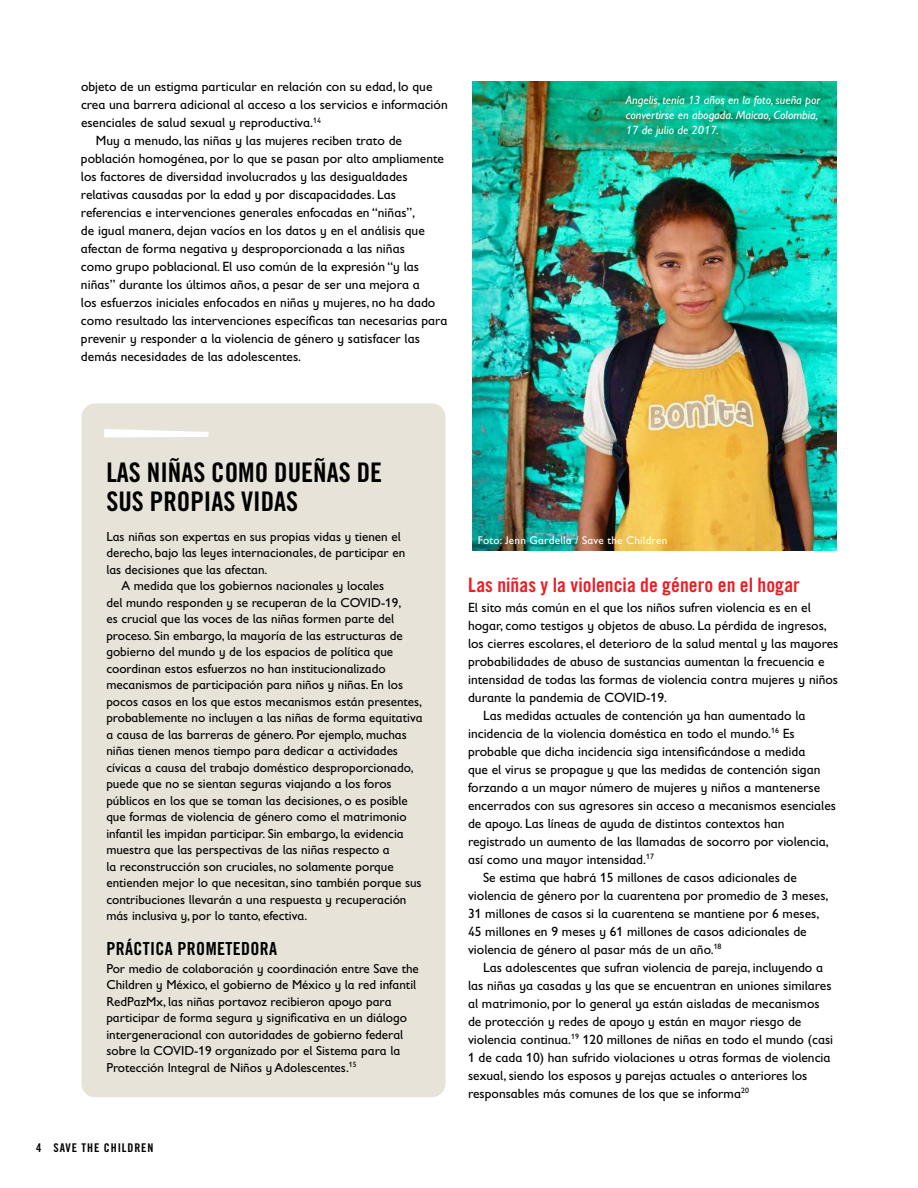
<style>
.page{position:relative;width:918px;height:1188px;background:#fff}
.page>*{position:absolute;margin:0;border:0;box-sizing:border-box;transform-origin:0 0}
.t1{font:27px/28.5px "Trade Gothic Bold Cond Twenty";color:#000}
.t2{font:19.8px "Trade Gothic Bold Cond Twenty";color:#ed1d24}
.t3{font:18px "Trade Gothic Bold Cond Twenty";letter-spacing:.02em;color:#000}
.t4{font:13.5px "Gill Sans Infant Std";color:#000}
.t5{font:13.2px/16.5px "Gill Sans Infant Std";color:#000}
.t6{font:italic 12px/15px "Gill Sans Infant Std";color:#fff}
.t7{font:12px "Trade Gothic Bold Cond Twenty";letter-spacing:.075em;color:#000}
.t8{font:11.25px "Gill Sans Infant Std";letter-spacing:.02em;color:#fff}
</style>
<div class="page">
<hr style="left:917px;top:25px;width:1px;height:1136px;background:#e7e3d8">
<div style="left:81px;top:404px;width:364px;height:693px;background:#e7e3d8;border-radius:14px"></div>
<svg style="left:104px;top:429px;width:105px;height:8px"></svg>
<img style="left:472px;top:81px;width:364px;height:470px">
<p class="t4" style="left:81px;top:79px;width:353px">objeto de un estigma particular en relación con su edad, lo que</p>
<p class="t4" style="left:81px;top:97px;width:368px">crea una barrera adicional al acceso a los servicios e información</p>
<p class="t4" style="left:81px;top:115px;width:242px">esenciales de salud sexual y reproductiva.<sup>14</sup></p>
<p class="t4" style="left:96px;top:133px;width:308px">Muy a menudo, las niñas y las mujeres reciben trato de</p>
<p class="t4" style="left:81px;top:151px;width:365px">población homogénea, por lo que se pasan por alto ampliamente</p>
<p class="t4" style="left:81px;top:169px;width:328px">los factores de diversidad involucrados y las desigualdades</p>
<p class="t4" style="left:81px;top:187px;width:316px">relativas causadas por la edad y por discapacidades. Las</p>
<p class="t4" style="left:81px;top:205px;width:336px">referencias e intervenciones generales enfocadas en “niñas”,</p>
<p class="t4" style="left:81px;top:223px;width:345px">de igual manera, dejan vacíos en los datos y en el análisis que</p>
<p class="t4" style="left:81px;top:241px;width:325px">afectan de forma negativa y desproporcionada a las niñas</p>
<p class="t4" style="left:81px;top:259px;width:340px">como grupo poblacional. El uso común de la expresión “y las</p>
<p class="t4" style="left:81px;top:277px;width:340px">niñas” durante los últimos años, a pesar de ser una mejora a</p>
<p class="t4" style="left:81px;top:295px;width:356px">los esfuerzos iniciales enfocados en niñas y mujeres, no ha dado</p>
<p class="t4" style="left:81px;top:313px;width:368px">como resultado las intervenciones específicas tan necesarias para</p>
<p class="t4" style="left:81px;top:331px;width:340px">prevenir y responder a la violencia de género y satisfacer las</p>
<p class="t4" style="left:81px;top:349px;width:222px">demás necesidades de las adolescentes.</p>
<p class="t6" style="left:626px;top:92px;width:196px">Angelis, tenía 13 años en la foto, sueña por convertirse en abogada. Maicao, Colombia,<br>17 de julio de 2017.</p>
<h1 class="t1" style="left:106px;top:458px;width:277px">LAS NIÑAS COMO DUEÑAS DE<br>SUS PROPIAS VIDAS</h1>
<p class="t5" style="left:106px;top:528px;width:296px">Las niñas son expertas en sus propias vidas y tienen el</p>
<p class="t5" style="left:106px;top:545px;width:300px">derecho, bajo las leyes internacionales, de participar en</p>
<p class="t5" style="left:106px;top:561px;width:163px">las decisiones que las afectan.</p>
<p class="t5" style="left:121px;top:578px;width:264px">A medida que los gobiernos nacionales y locales</p>
<p class="t5" style="left:106px;top:594px;width:296px">del mundo responden y se recuperan de la COVID-19,</p>
<p class="t5" style="left:106px;top:611px;width:289px">es crucial que las voces de las niñas formen parte del</p>
<p class="t5" style="left:106px;top:627px;width:298px">proceso. Sin embargo, la mayoría de las estructuras de</p>
<p class="t5" style="left:106px;top:644px;width:288px">gobierno del mundo y de los espacios de política que</p>
<p class="t5" style="left:106px;top:660px;width:281px">coordinan estos esfuerzos no han institucionalizado</p>
<p class="t5" style="left:106px;top:677px;width:298px">mecanismos de participación para niños y niñas. En los</p>
<p class="t5" style="left:106px;top:693px;width:317px">pocos casos en los que estos mecanismos están presentes,</p>
<p class="t5" style="left:106px;top:710px;width:318px">probablemente no incluyen a las niñas de forma equitativa</p>
<p class="t5" style="left:106px;top:726px;width:302px">a causa de las barreras de género. Por ejemplo, muchas</p>
<p class="t5" style="left:106px;top:742px;width:293px">niñas tienen menos tiempo para dedicar a actividades</p>
<p class="t5" style="left:106px;top:759px;width:309px">cívicas a causa del trabajo doméstico desproporcionado,</p>
<p class="t5" style="left:106px;top:775px;width:287px">puede que no se sientan seguras viajando a los foros</p>
<p class="t5" style="left:106px;top:792px;width:303px">públicos en los que se toman las decisiones, o es posible</p>
<p class="t5" style="left:106px;top:808px;width:302px">que formas de violencia de género como el matrimonio</p>
<p class="t5" style="left:106px;top:825px;width:299px">infantil les impidan participar. Sin embargo, la evidencia</p>
<p class="t5" style="left:106px;top:841px;width:285px">muestra que las perspectivas de las niñas respecto a</p>
<p class="t5" style="left:106px;top:858px;width:289px">la reconstrucción son cruciales, no solamente porque</p>
<p class="t5" style="left:106px;top:874px;width:317px">entienden mejor lo que necesitan, sino también porque sus</p>
<p class="t5" style="left:106px;top:891px;width:302px">contribuciones llevarán a una respuesta y recuperación</p>
<p class="t5" style="left:106px;top:907px;width:202px">más inclusiva y, por lo tanto, efectiva.</p>
<h3 class="t3" style="left:106px;top:937px;width:172px">PRÁCTICA PROMETEDORA</h3>
<p class="t5" style="left:106px;top:960px;width:314px">Por medio de colaboración y coordinación entre Save the Children y México, el gobierno de México y la red infantil RedPazMx, las niñas portavoz recibieron apoyo para participar de forma segura y significativa en un diálogo intergeneracional con autoridades de gobierno federal sobre la COVID-19 organizado por el Sistema para la Protección Integral de Niños y Adolescentes.<sup>15</sup></p>
<p class="t7" style="left:36px;top:1140px;width:119px">4 SAVE THE CHILDREN</p>
<p class="t8" style="left:478px;top:534px;width:191px">Foto: Jenn Gardella / Save the Children</p>
<h2 class="t2" style="left:468px;top:573px;width:333px">Las niñas y la violencia de género en el hogar</h2>
<p class="t4" style="left:468px;top:599px;width:344px">El sito más común en el que los niños sufren violencia es en el</p>
<p class="t4" style="left:468px;top:617px;width:360px">hogar, como testigos y objetos de abuso. La pérdida de ingresos,</p>
<p class="t4" style="left:468px;top:635px;width:372px">los cierres escolares, el deterioro de la salud mental y las mayores</p>
<p class="t4" style="left:468px;top:653px;width:358px">probabilidades de abuso de sustancias aumentan la frecuencia e</p>
<p class="t4" style="left:468px;top:671px;width:372px">intensidad de todas las formas de violencia contra mujeres y niños</p>
<p class="t4" style="left:468px;top:689px;width:201px">durante la pandemia de COVID-19.</p>
<p class="t4" style="left:483px;top:707px;width:324px">Las medidas actuales de contención ya han aumentado la</p>
<p class="t4" style="left:468px;top:725px;width:328px">incidencia de la violencia doméstica en todo el mundo.<sup>16</sup> Es</p>
<p class="t4" style="left:468px;top:743px;width:339px">probable que dicha incidencia siga intensificándose a medida</p>
<p class="t4" style="left:468px;top:761px;width:354px">que el virus se propague y que las medidas de contención sigan</p>
<p class="t4" style="left:468px;top:779px;width:354px">forzando a un mayor número de mujeres y niños a mantenerse</p>
<p class="t4" style="left:468px;top:797px;width:370px">encerrados con sus agresores sin acceso a mecanismos esenciales</p>
<p class="t4" style="left:468px;top:815px;width:318px">de apoyo. Las líneas de ayuda de distintos contextos han</p>
<p class="t4" style="left:468px;top:833px;width:362px">registrado un aumento de las llamadas de socorro por violencia,</p>
<p class="t4" style="left:468px;top:851px;width:187px">así como una mayor intensidad.<sup>17</sup></p>
<p class="t4" style="left:483px;top:869px;width:315px">Se estima que habrá 15 millones de casos adicionales de</p>
<p class="t4" style="left:468px;top:887px;width:362px">violencia de género por la cuarentena por promedio de 3 meses,</p>
<p class="t4" style="left:468px;top:905px;width:353px">31 millones de casos si la cuarentena se mantiene por 6 meses,</p>
<p class="t4" style="left:468px;top:923px;width:340px">45 millones en 9 meses y 61 millones de casos adicionales de</p>
<p class="t4" style="left:468px;top:941px;width:255px">violencia de género al pasar más de un año.<sup>18</sup></p>
<p class="t4" style="left:483px;top:959px;width:342px">Las adolescentes que sufran violencia de pareja, incluyendo a</p>
<p class="t4" style="left:468px;top:977px;width:365px">las niñas ya casadas y las que se encuentran en uniones similares</p>
<p class="t4" style="left:468px;top:995px;width:353px">al matrimonio, por lo general ya están aisladas de mecanismos</p>
<p class="t4" style="left:468px;top:1013px;width:335px">de protección y redes de apoyo y están en mayor riesgo de</p>
<p class="t4" style="left:468px;top:1031px;width:367px">violencia continua.<sup>19</sup> 120 millones de niñas en todo el mundo (casi</p>
<p class="t4" style="left:468px;top:1049px;width:364px">1 de cada 10) han sufrido violaciones u otras formas de violencia</p>
<p class="t4" style="left:468px;top:1067px;width:341px">sexual, siendo los esposos y parejas actuales o anteriores los</p>
<p class="t4" style="left:468px;top:1085px;width:282px">responsables más comunes de los que se informa<sup>20</sup></p>
</div>
